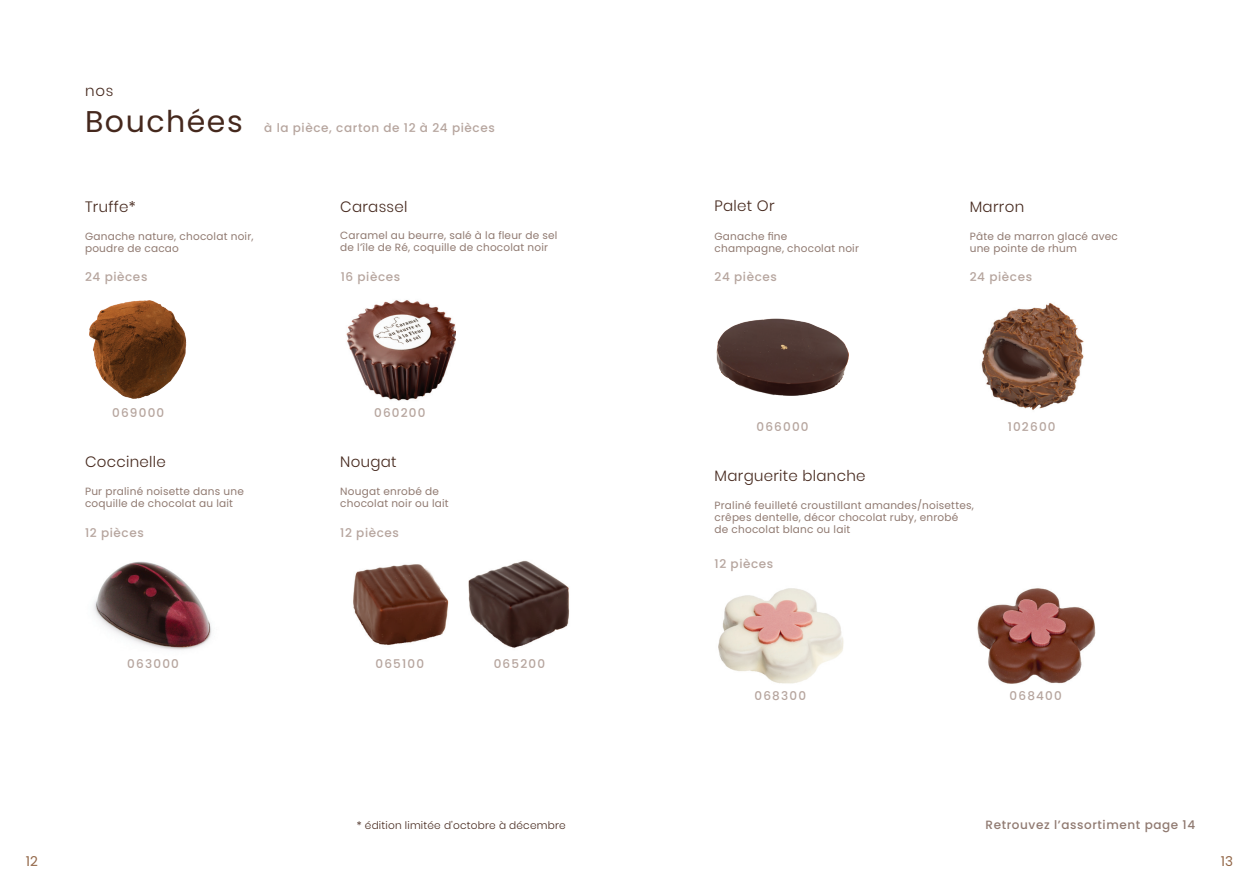
<style>
.page{position:relative;width:1259px;height:893px;background:#fff}
.page>*{position:absolute;margin:0;border:0;box-sizing:border-box;transform-origin:0 0}
.t1{font:30px "Poppins";letter-spacing:.05em;color:#45281d}
.t2{font:300 15px "Poppins";letter-spacing:.02em;color:#45281d}
.t3{font:13.5px "Poppins";color:#926647}
.t4{font:500 12px "Poppins";letter-spacing:.05em;color:#b6a59e}
.t5{font:500 12px "Poppins";letter-spacing:.05em;color:#907a71}
.t6{font:10.5px/12px "Poppins";letter-spacing:.02em;color:#907a71}
.t7{font:300 10.5px "Poppins";letter-spacing:.02em;color:#45281d}
</style>
<div class="page">
<img style="left:89px;top:300px;width:98px;height:98px">
<img style="left:346px;top:300px;width:109px;height:101px">
<img style="left:94px;top:561px;width:118px;height:89px">
<img style="left:353px;top:560px;width:217px;height:88px">
<img style="left:716px;top:319px;width:132px;height:76px">
<img style="left:718px;top:588px;width:126px;height:96px">
<img style="left:977px;top:588px;width:119px;height:96px">
<img style="left:981px;top:303px;width:103px;height:107px">
<p class="t2" style="left:85px;top:82px;width:30px">nos</p>
<p class="t1" style="left:85px;top:104px;width:159px">Bouchées</p>
<p class="t4" style="left:264px;top:121px;width:232px">à la pièce, carton de 12 à 24 pièces</p>
<p class="t2" style="left:85px;top:198px;width:52px">Truffe*</p>
<p class="t6" style="left:85px;top:230px;width:170px">Ganache nature, chocolat noir, poudre de cacao</p>
<p class="t2" style="left:340px;top:198px;width:69px">Carassel</p>
<p class="t6" style="left:340px;top:230px;width:219px">Caramel au beurre, salé à la fleur de sel de l’île de Ré, coquille de chocolat noir</p>
<p class="t4" style="left:85px;top:270px;width:64px">24 pièces</p>
<p class="t4" style="left:341px;top:270px;width:61px">16 pièces</p>
<p class="t4" style="left:112px;top:406px;width:54px">069000</p>
<p class="t4" style="left:374px;top:406px;width:53px">060200</p>
<p class="t2" style="left:85px;top:453px;width:82px">Coccinelle</p>
<p class="t6" style="left:85px;top:485px;width:160px">Pur praliné noisette dans une coquille de chocolat au lait</p>
<p class="t2" style="left:340px;top:453px;width:58px">Nougat</p>
<p class="t6" style="left:340px;top:485px;width:110px">Nougat enrobé de chocolat noir ou lait</p>
<p class="t4" style="left:85px;top:525px;width:60px">12 pièces</p>
<p class="t4" style="left:340px;top:525px;width:60px">12 pièces</p>
<p class="t4" style="left:127px;top:657px;width:53px">063000</p>
<p class="t4" style="left:375px;top:657px;width:50px">065100</p>
<p class="t4" style="left:494px;top:657px;width:53px">065200</p>
<p class="t7" style="left:357px;top:819px;width:210px">* édition limitée d’octobre à décembre</p>
<p class="t2" style="left:714px;top:197px;width:62px">Palet Or</p>
<p class="t6" style="left:714px;top:230px;width:146px">Ganache fine champagne, chocolat noir</p>
<p class="t4" style="left:714px;top:270px;width:64px">24 pièces</p>
<p class="t4" style="left:969px;top:270px;width:64px">24 pièces</p>
<p class="t2" style="left:969px;top:198px;width:56px">Marron</p>
<p class="t6" style="left:969px;top:230px;width:150px">Pâte de marron glacé avec une pointe de rhum</p>
<p class="t4" style="left:756px;top:420px;width:54px">066000</p>
<p class="t2" style="left:714px;top:467px;width:153px">Marguerite blanche</p>
<p class="t6" style="left:714px;top:500px;width:261px">Praliné feuilleté croustillant amandes/noisettes, crêpes dentelle, décor chocolat ruby, enrobé de chocolat blanc ou lait</p>
<p class="t4" style="left:714px;top:557px;width:60px">12 pièces</p>
<p class="t4" style="left:1007px;top:420px;width:49px">102600</p>
<p class="t4" style="left:754px;top:689px;width:53px">068300</p>
<p class="t4" style="left:1009px;top:689px;width:54px">068400</p>
<p class="t5" style="left:985px;top:818px;width:211px">Retrouvez l’assortiment page 14</p>
<p class="t3" style="left:26px;top:853px;width:14px">12</p>
<p class="t3" style="left:1221px;top:853px;width:14px">13</p>
</div>
